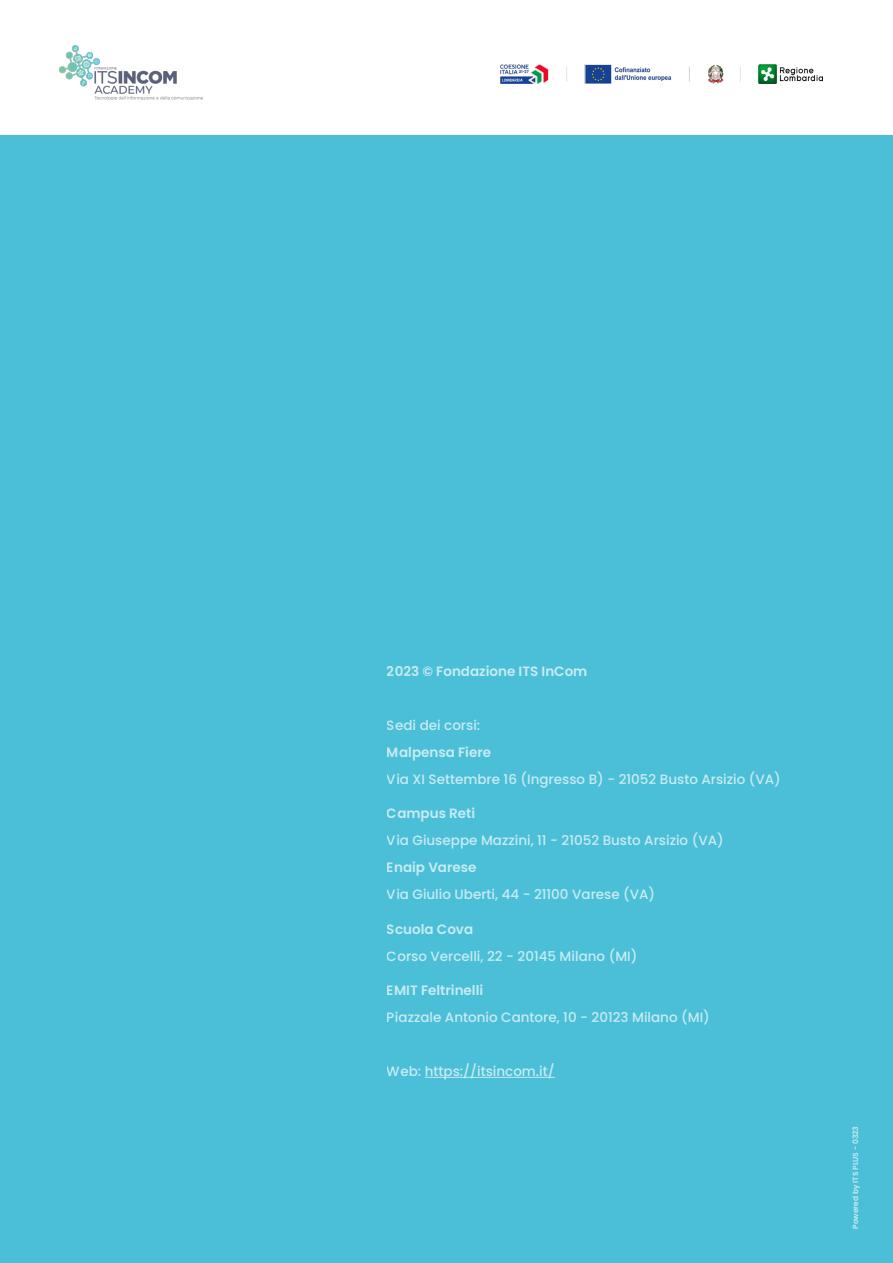
<style>
.page{position:relative;width:893px;height:1263px;background:#fff}
.page>*{position:absolute;margin:0;border:0;box-sizing:border-box;transform-origin:0 0}
.t1{font:500 13.5px "Poppins";color:#fff}
.t2{font:600 13.5px "Poppins";color:#fff}
.t3{font:600 7.5px "Poppins";color:#fff}
</style>
<div class="page">
<img style="left:60px;top:45px;width:142px;height:55px">
<div style="left:0;top:135px;width:893px;height:1128px;background:#4bbfd7"></div>
<img style="left:501px;top:65px;width:321px;height:19px">
<hr style="left:425px;top:1077px;width:130px;height:1px;background:#fff">
<p class="t2" style="left:387px;top:663px;width:202px">2023 © Fondazione ITS InCom</p>
<p class="t1" style="left:387px;top:717px;width:95px">Sedi dei corsi:</p>
<p class="t2" style="left:387px;top:744px;width:106px">Malpensa Fiere</p>
<p class="t1" style="left:387px;top:771px;width:395px">Via XI Settembre 16 (Ingresso B) - 21052 Busto Arsizio (VA)</p>
<p class="t2" style="left:387px;top:806px;width:90px">Campus Reti</p>
<p class="t1" style="left:387px;top:833px;width:338px">Via Giuseppe Mazzini, 11 - 21052 Busto Arsizio (VA)</p>
<p class="t2" style="left:387px;top:860px;width:91px">Enaip Varese</p>
<p class="t1" style="left:387px;top:887px;width:270px">Via Giulio Uberti, 44 - 21100 Varese (VA)</p>
<p class="t2" style="left:387px;top:921px;width:88px">Scuola Cova</p>
<p class="t1" style="left:387px;top:948px;width:252px">Corso Vercelli, 22 - 20145 Milano (MI)</p>
<p class="t2" style="left:387px;top:983px;width:98px">EMIT Feltrinelli</p>
<p class="t1" style="left:387px;top:1010px;width:324px">Piazzale Antonio Cantore, 10 - 20123 Milano (MI)</p>
<p class="t1" style="left:387px;top:1064px;width:169px">Web: https://itsincom.it/</p>
<p class="t3" style="left:851px;top:1229px;width:104px;rotate:-90deg">Powered by ITS PLUS - 0323</p>
</div>
